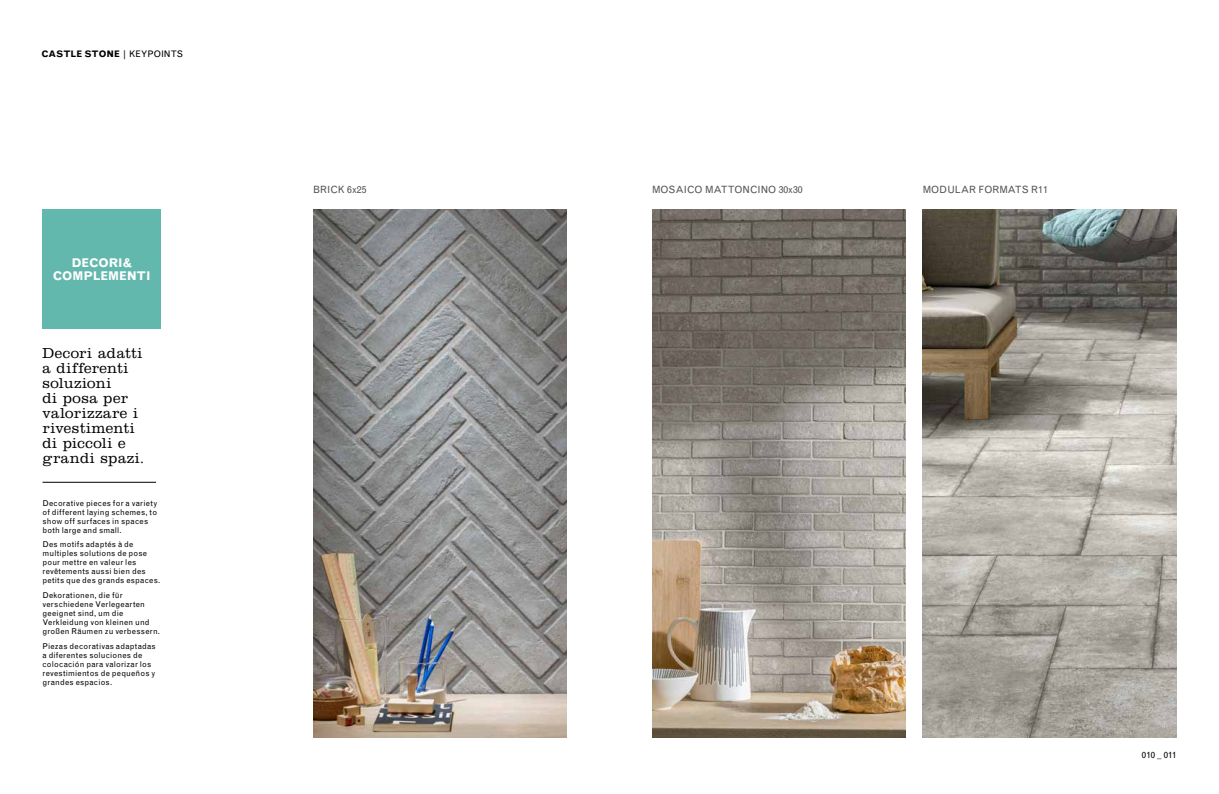
<style>
.page{position:relative;width:1219px;height:794px;background:#fff}
.page>*{position:absolute;margin:0;border:0;box-sizing:border-box;transform-origin:0 0}
.t1{font:300 15px/15px "Clarendon LT Std";letter-spacing:.03em;color:#000}
.t2{font:700 12px/13px "Grotesque MT Std";letter-spacing:-.01em;color:#fff;text-align:center}
.t3{font:10px "Grotesque MT Std";color:#575756}
.t4{font:700 9px "Grotesque MT Std";letter-spacing:.005em;color:#000}
.t5{font:9px "Grotesque MT Std";letter-spacing:.005em;color:#000}
.t6{font:8px/9px "Grotesque MT Std";letter-spacing:.025em;color:#000}
.s1{font-weight:400}
</style>
<div class="page">
<img style="left:923px;top:210px;width:253px;height:527px">
<hr style="left:43px;top:482px;width:113px;height:1px;background:#000">
<div style="left:43px;top:210px;width:118px;height:119px;background:#63b8ad"></div>
<img style="left:652px;top:210px;width:254px;height:527px">
<img style="left:313px;top:210px;width:254px;height:527px">
<p class="t4" style="left:41px;top:48px;width:143px">CASTLE STONE <span class="s1">| KEYPOINTS</span></p>
<h2 class="t2" style="left:53px;top:256px;width:99px">DECORI&amp;<br>COMPLEMENTI</h2>
<h1 class="t1" style="left:43px;top:346px;width:103px">Decori adatti a differenti soluzioni<br>di posa per valorizzare i rivestimenti di piccoli e grandi spazi.</h1>
<p class="t6" style="left:43px;top:498px;width:116px">Decorative pieces for a variety of different laying schemes, to show off surfaces in spaces both large and small.</p>
<p class="t6" style="left:43px;top:540px;width:119px">Des motifs adaptés à de multiples solutions de pose pour mettre en valeur les revêtements aussi bien des petits que des grands espaces.</p>
<p class="t6" style="left:43px;top:590px;width:119px">Dekorationen, die für verschiedene Verlegearten geeignet sind, um die<br>Verkleidung von kleinen und großen Räumen zu verbessern.</p>
<p class="t6" style="left:43px;top:641px;width:115px">Piezas decorativas adaptadas a diferentes soluciones de colocación para valorizar los revestimientos de pequeños y grandes espacios.</p>
<p class="t3" style="left:313px;top:183px;width:55px">BRICK 6x25</p>
<p class="t3" style="left:652px;top:183px;width:152px">MOSAICO MATTONCINO 30x30</p>
<p class="t3" style="left:923px;top:183px;width:127px">MODULAR FORMATS R11</p>
<p class="t5" style="left:1142px;top:749px;width:36px">010 _ 011</p>
</div>
